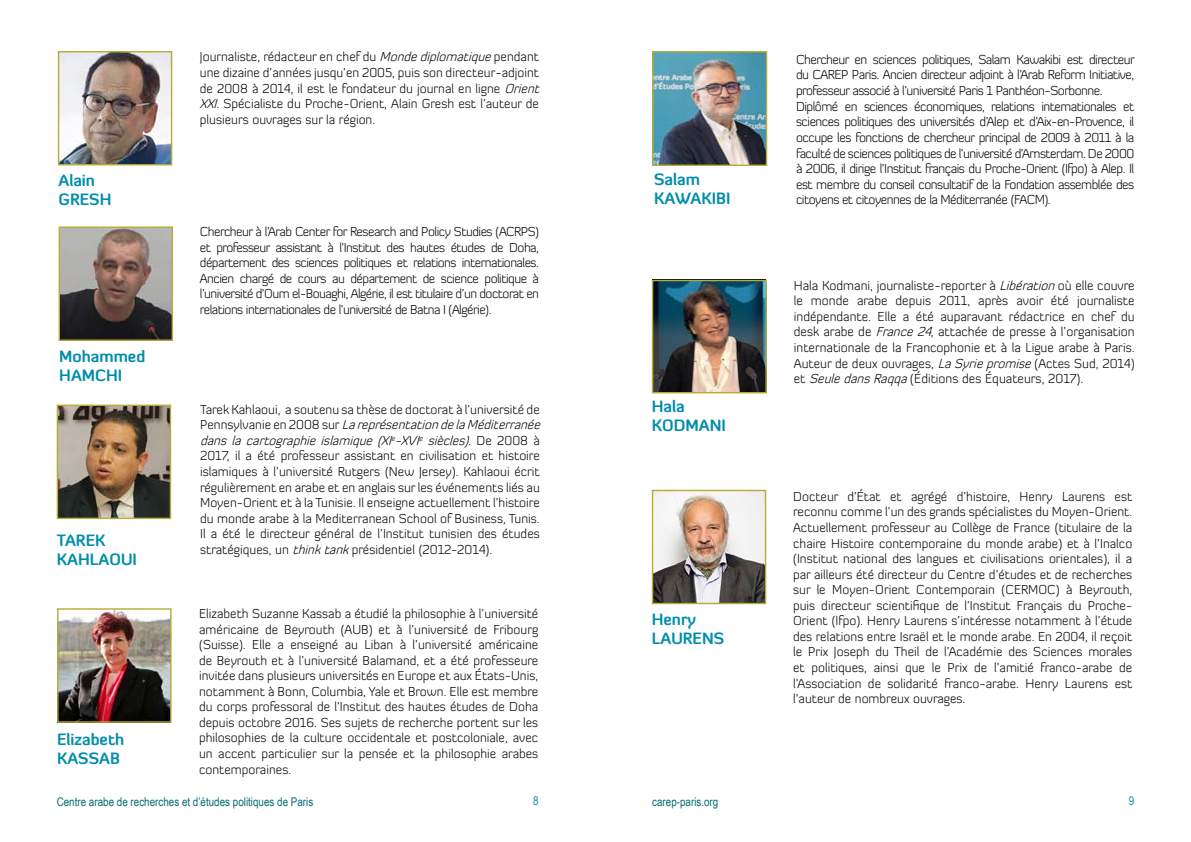
<style>
.page{position:relative;width:1191px;height:842px;background:#fff}
.page>*{position:absolute;margin:0;border:0;box-sizing:border-box;transform-origin:0 0}
.t1{font:700 16px/19.2px "Diavlo";color:#008daa}
.t2{font:700 15.9px/19.1px "Diavlo";color:#008daa}
.t3{font:300 13px/15.5px "Diavlo";color:#000;text-align:justify}
.t4{font:300 13px/15.6px "Diavlo";letter-spacing:-.04em;color:#000}
.t5{font:12px "Arial Narrow";color:#076c70}
.t6{font:12px "Arial Narrow";color:#188db5}
.s1{font-style:italic}
</style>
<div class="page">
<img style="left:654px;top:53px;width:111px;height:111px">
<div style="left:652px;top:51px;width:115px;height:115px;border:1px solid #b6ac37"></div>
<img style="left:654px;top:282px;width:111px;height:109px">
<div style="left:652px;top:280px;width:115px;height:113px;border:1px solid #b6ac37"></div>
<img style="left:59px;top:610px;width:111px;height:111px">
<div style="left:57px;top:608px;width:115px;height:115px;border:1px solid #b6ac37"></div>
<img style="left:61px;top:228px;width:110px;height:111px">
<div style="left:59px;top:226px;width:114px;height:115px;border:1px solid #b6ac37"></div>
<img style="left:60px;top:53px;width:110px;height:110px">
<div style="left:58px;top:51px;width:114px;height:114px;border:1px solid #b6ac37"></div>
<img style="left:59px;top:407px;width:110px;height:110px">
<div style="left:57px;top:405px;width:114px;height:114px;border:1px solid #b6ac37"></div>
<img style="left:654px;top:492px;width:110px;height:110px">
<div style="left:652px;top:490px;width:114px;height:114px;border:1px solid #b6ac37"></div>
<p class="t2" style="left:59px;top:170px;width:54px">Alain<br>GRESH</p>
<p class="t2" style="left:59px;top:346px;width:88px">Mohammed<br>HAMCHI</p>
<p class="t1" style="left:57px;top:530px;width:81px">TAREK<br>KAHLAOUI</p>
<p class="t2" style="left:57px;top:729px;width:69px">Elizabeth<br>KASSAB</p>
<p class="t3" style="left:200px;top:49px;width:345px;text-align:left">Journaliste, rédacteur en chef du <span class="s1">Mondediplomatique</span>pendant une dizaine d’années jusqu’en 2005, puis son directeur-adjoint de 2008 à 2014, il est le fondateur du journal en ligne <span class="s1">Orient XXI</span>. Spécialiste du Proche-Orient, Alain Gresh est l’auteur de plusieurs ouvrages sur la région.</p>
<p class="t3" style="left:200px;top:224px;width:341px">Chercheur à l’Arab Center for Research and Policy Studies (ACRPS) et professeur assistant à l’Institut des hautes études de Doha, département des sciences politiques et relations internationales.<br>Ancien chargé de cours au département de science politique à l’université d’Oum el-Bouaghi, Algérie, il est titulaire d’un doctorat en relations internationales de l’université de Batna I (Algérie).</p>
<p class="t3" style="left:200px;top:401px;width:345px;text-align:left">Tarek Kahlaoui, a soutenu sa thèse de doctorat à l’université de P e n n s y l v a n i e e n 2 0 0 8 s u r <span class="s1">LareprésentationdelaMéditerranée dans la cartographie islamique (XI</span><sup>e</sup><span class="s1">-XVI</span><sup>e</sup> <span class="s1">siècles)</span>. D e 2 0 0 8 à 2017, il a été professeur assistant en civilisation et histoire islamiques à l’université Rutgers (New Jersey). Kahlaoui écrit régulièrement en arabe et en anglais sur les événements liés au Moyen-Orient et à la Tunisie. Il enseigne actuellement l’histoire du monde arabe à la Mediterranean School of Business, Tunis.<br>Il a été le directeur général de l’Institut tunisien des études stratégiques, un <span class="s1">thinktank</span>présidentiel (2012-2014).</p>
<p class="t3" style="left:199px;top:606px;width:341px">Elizabeth Suzanne Kassab a étudié la philosophie à l’université américaine de Beyrouth (AUB) et à l’université de Fribourg (Suisse). Elle a enseigné au Liban à l’université américaine de Beyrouth et à l’université Balamand, et a été professeure invitée dans plusieurs universités en Europe et aux États-Unis, notamment à Bonn, Columbia, Yale et Brown. Elle est membre du corps professoral de l’Institut des hautes études de Doha depuis octobre 2016. Ses sujets de recherche portent sur les philosophies de la culture occidentale et postcoloniale, avec un accent particulier sur la pensée et la philosophie arabes contemporaines.</p>
<p class="t1" style="left:654px;top:170px;width:78px">Salam<br>KAWAKIBI</p>
<p class="t1" style="left:652px;top:396px;width:76px">Hala<br>KODMANI</p>
<p class="t2" style="left:652px;top:610px;width:74px">Henry<br>LAURENS</p>
<p class="t4" style="left:796px;top:51px;width:340px">Chercheur en sciences politiques, Salam Kawakibi est directeur du CAREP Paris. Ancien directeur adjoint à l’Arab Reform Initiative, professeur associé à l’université Paris 1 Panthéon-Sorbonne.<br>Diplômé en sciences économiques, relations internationales et sciences politiques des universités d’Alep et d’Aix-en-Provence, il occupe les fonctions de chercheur principal de 2009 à 2011 à la faculté de sciences politiques de l’université d’Amsterdam. De 2000 à 2006, il dirige l’Institut français du Proche-Orient (Ifpo) à Alep. Il est membre du conseil consultatif de la Fondation assemblée des citoyens et citoyennes de la Méditerranée (FACM).</p>
<p class="t3" style="left:794px;top:277px;width:342px">Hala Kodmani, journaliste-reporter à <span class="s1">Libération</span>où elle couvre le monde arabe depuis 2011, après avoir été journaliste indépendante. Elle a été auparavant rédactrice en chef du desk arabe de <span class="s1">France24</span>, attachée de presse à l’organisation internationale de la Francophonie et à la Ligue arabe à Paris.<br>Auteur de deux ouvrages, <span class="s1">LaSyriepromise</span>(Actes Sud, 2014) et <span class="s1">SeuledansRaqqa</span>(Éditions des Équateurs, 2017).</p>
<p class="t3" style="left:793px;top:488px;width:341px">Docteur d’État et agrégé d’histoire, Henry Laurens est reconnu comme l’un des grands spécialistes du Moyen-Orient.<br>Actuellement professeur au Collège de France (titulaire de la chaire Histoire contemporaine du monde arabe) et à l’Inalco (Institut national des langues et civilisations orientales), il a par ailleurs été directeur du Centre d’études et de recherches sur le Moyen-Orient Contemporain (CERMOC) à Beyrouth, puis directeur scientifique de l’Institut Français du Proche-Orient (Ifpo). Henry Laurens s’intéresse notamment à l’étude des relations entre Israël et le monde arabe. En 2004, il reçoit le Prix Joseph du Theil de l’Académie des Sciences morales et politiques, ainsi que le Prix de l’amitié franco-arabe de l’Association de solidarité franco-arabe. Henry Laurens est l’auteur de nombreux ouvrages.</p>
<p class="t5" style="left:57px;top:792px;width:258px">Centre arabe de recherches et d’études politiques de Paris</p>
<p class="t6" style="left:533px;top:792px;width:7px">8</p>
<p class="t5" style="left:652px;top:792px;width:68px">carep-paris.org</p>
<p class="t6" style="left:1128px;top:792px;width:7px">9</p>
</div>
